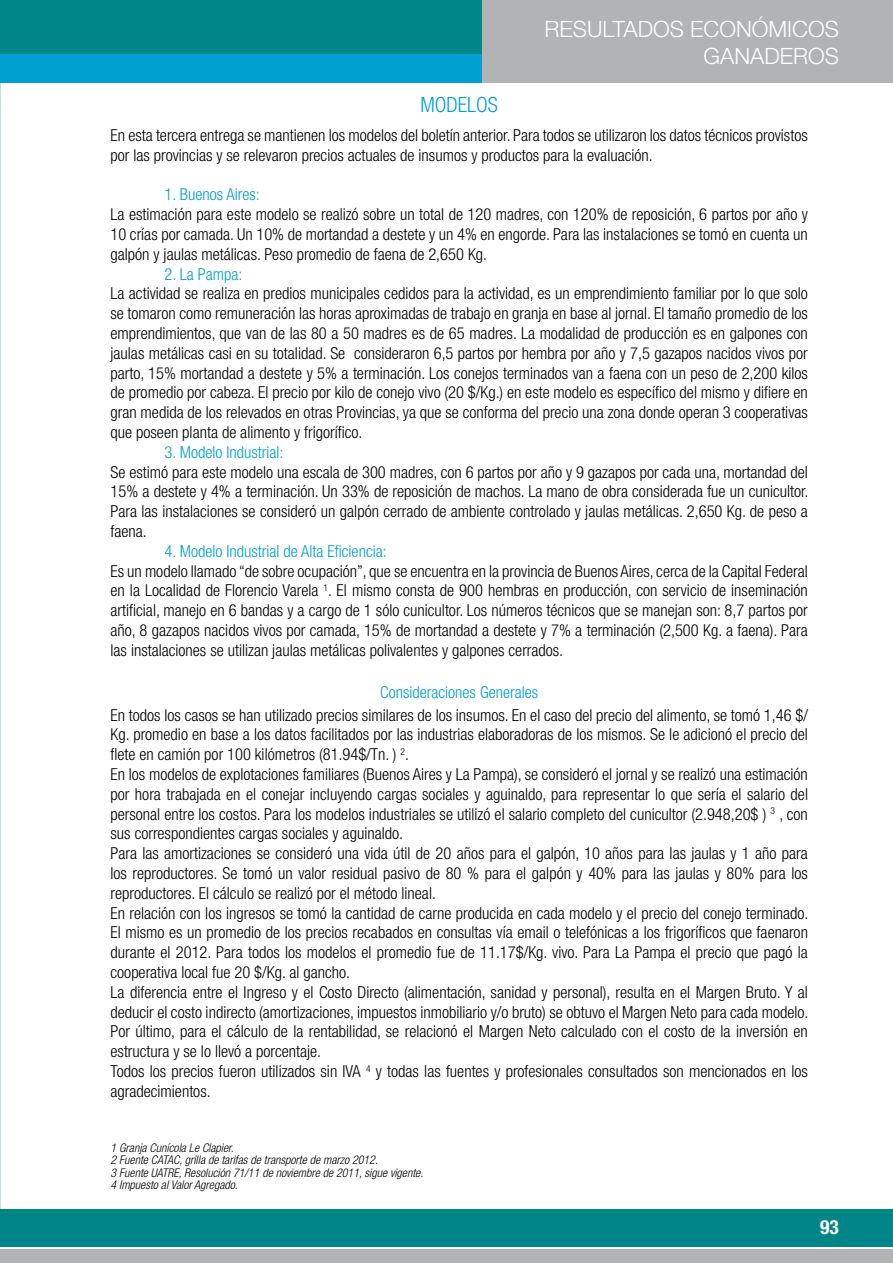
<style>
.page{position:relative;width:893px;height:1263px;background:#fff}
.page>*{position:absolute;margin:0;border:0;box-sizing:border-box;transform-origin:0 0}
.t1{font:300 22.5px/27px "Helvetica Neue LT Std";color:#fff;text-align:right}
.t2{font:300 condensed 21px "Helvetica Neue LT Std";color:#009ee0}
.t3{font:700 condensed 19.5px "Helvetica Neue LT Std";color:#fff}
.t4{font:300 condensed 16.5px/19.8px "Helvetica Neue LT Std";color:#000}
.t5{font:italic 300 condensed 12px/12px "Helvetica Neue LT Std";color:#000}
.s1{color:#00a0d1}
</style>
<div class="page">
<div style="left:0;top:53px;width:484px;height:30px;background:#00a0d1"></div>
<div style="left:0;top:0;width:893px;height:53px;background:#008688"></div>
<div style="left:483px;top:0;width:410px;height:83px;background:#b1b3b4"></div>
<div style="left:0;top:1209px;width:893px;height:37px;background:#008688"></div>
<div style="left:0;top:1250px;width:893px;height:13px;background:#b1b3b4"></div>
<p class="t1" style="left:545px;top:15px;width:296px">RESULTADOS ECONÓMICOS<br>GANADEROS</p>
<p class="t2" style="left:421px;top:92px;width:79px">MODELOS</p>
<p class="t4" style="left:111px;top:125px;width:699px">En esta tercera entrega se mantienen los modelos del boletín anterior. Para todos se utilizaron los datos técnicos provistos por las provincias y se relevaron precios actuales de insumos y productos para la evaluación.</p>
<p class="t4" style="left:111px;top:184px;width:699px;text-indent:54px"><span class="s1">1. Buenos Aires:<br></span>La estimación para este modelo se realizó sobre un total de 120 madres, con 120% de reposición, 6 partos por año y 10 crías por camada. Un 10% de mortandad a destete y un 4% en engorde. Para las instalaciones se tomó en cuenta un galpón y jaulas metálicas. Peso promedio de faena de 2,650 Kg.</p>
<p class="t4" style="left:111px;top:264px;width:699px;text-indent:54px"><span class="s1">2. La Pampa:<br></span>La actividad se realiza en predios municipales cedidos para la actividad, es un emprendimiento familiar por lo que solo se tomaron como remuneración las horas aproximadas de trabajo en granja en base al jornal. El tamaño promedio de los emprendimientos, que van de las 80 a 50 madres es de 65 madres. La modalidad de producción es en galpones con jaulas metálicas casi en su totalidad. Se consideraron 6,5 partos por hembra por año y 7,5 gazapos nacidos vivos por parto, 15% mortandad a destete y 5% a terminación. Los conejos terminados van a faena con un peso de 2,200 kilos de promedio por cabeza. El precio por kilo de conejo vivo (20 $/Kg.) en este modelo es específico del mismo y difiere en gran medida de los relevados en otras Provincias, ya que se conforma del precio una zona donde operan 3 cooperativas que poseen planta de alimento y frigorífico.</p>
<p class="t4" style="left:111px;top:442px;width:699px;text-indent:54px"><span class="s1">3. Modelo Industrial:<br></span>Se estimó para este modelo una escala de 300 madres, con 6 partos por año y 9 gazapos por cada una, mortandad del 15% a destete y 4% a terminación. Un 33% de reposición de machos. La mano de obra considerada fue un cunicultor.<br>Para las instalaciones se consideró un galpón cerrado de ambiente controlado y jaulas metálicas. 2,650 Kg. de peso a faena.</p>
<p class="t4" style="left:111px;top:541px;width:699px;text-indent:54px"><span class="s1">4. Modelo Industrial de Alta Eficiencia:<br></span>Es un modelo llamado “de sobre ocupación”, que se encuentra en la provincia de Buenos Aires, cerca de la Capital Federal en la Localidad de Florencio Varela <sup>1</sup>. El mismo consta de 900 hembras en producción, con servicio de inseminación artificial, manejo en 6 bandas y a cargo de 1 sólo cunicultor. Los números técnicos que se manejan son: 8,7 partos por año, 8 gazapos nacidos vivos por camada, 15% de mortandad a destete y 7% a terminación (2,500 Kg. a faena). Para las instalaciones se utilizan jaulas metálicas polivalentes y galpones cerrados.</p>
<p class="t4" style="left:111px;top:681px;width:699px;line-height:22.5px;text-align:center"><span class="s1">Consideraciones Generales<br></span>En todos los casos se han utilizado precios similares de los insumos. En el caso del precio del alimento, se tomó 1,46 $/</p>
<p class="t4" style="left:111px;top:724px;width:699px">Kg. promedio en base a los datos facilitados por las industrias elaboradoras de los mismos. Se le adicionó el precio del flete en camión por 100 kilómetros (81.94$/Tn. ) <sup>2</sup>.<br>En los modelos de explotaciones familiares (Buenos Aires y La Pampa), se consideró el jornal y se realizó una estimación por hora trabajada en el conejar incluyendo cargas sociales y aguinaldo, para representar lo que sería el salario del personal entre los costos. Para los modelos industriales se utilizó el salario completo del cunicultor (2.948,20$ ) <sup>3</sup> , con sus correspondientes cargas sociales y aguinaldo.<br>Para las amortizaciones se consideró una vida útil de 20 años para el galpón, 10 años para las jaulas y 1 año para los reproductores. Se tomó un valor residual pasivo de 80 % para el galpón y 40% para las jaulas y 80% para los reproductores. El cálculo se realizó por el método lineal.<br>En relación con los ingresos se tomó la cantidad de carne producida en cada modelo y el precio del conejo terminado.<br>El mismo es un promedio de los precios recabados en consultas vía email o telefónicas a los frigoríficos que faenaron durante el 2012. Para todos los modelos el promedio fue de 11.17$/Kg. vivo. Para La Pampa el precio que pagó la cooperativa local fue 20 $/Kg. al gancho.<br>La diferencia entre el Ingreso y el Costo Directo (alimentación, sanidad y personal), resulta en el Margen Bruto. Y al deducir el costo indirecto (amortizaciones, impuestos inmobiliario y/o bruto) se obtuvo el Margen Neto para cada modelo.<br>Por último, para el cálculo de la rentabilidad, se relacionó el Margen Neto calculado con el costo de la inversión en estructura y se lo llevó a porcentaje.<br>Todos los precios fueron utilizados sin IVA <sup>4</sup> y todas las fuentes y profesionales consultados son mencionados en los agradecimientos.</p>
<p class="t5" style="left:111px;top:1142px;width:314px">1 Granja Cunícola Le Clapier.<br>2 Fuente CATAC, grilla de tarifas de transporte de marzo 2012.<br>3 Fuente UATRE, Resolución 71/11 de noviembre de 2011, sigue vigente.<br>4 Impuesto al Valor Agregado.</p>
<p class="t3" style="left:820px;top:1215px;width:20px">93</p>
</div>
